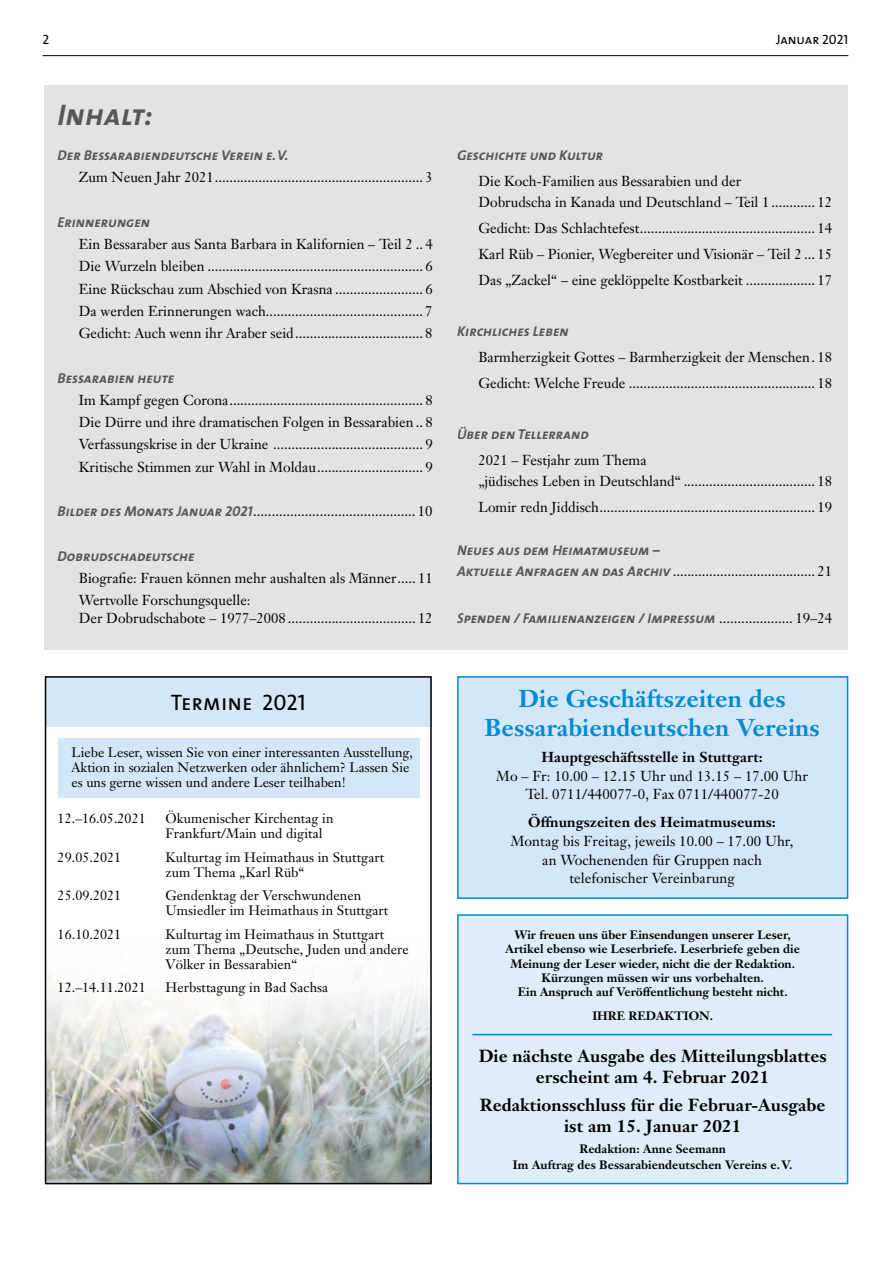
<style>
.page{position:relative;width:893px;height:1263px;background:#fff}
.page>*{position:absolute;margin:0;border:0;box-sizing:border-box;transform-origin:0 0}
.t1{font:italic 30px "The Sans Bold Caps";letter-spacing:.005em;color:#575756}
.t2{font:700 24px/28.5px "Janson Text";letter-spacing:.005em;color:#008bd2;text-align:center}
.t3{font:22.5px "The Sans Caps";color:#000}
.t4{font:700 17.25px/20.7px "Janson Text";letter-spacing:.005em;color:#000;text-align:center}
.t5{font:14.25px/22.2px "Janson Text";color:#000}
.t6{font:italic 14.25px "The Sans Bold Caps";color:#575756}
.t7{font:700 14.25px "Janson Text";letter-spacing:.005em;color:#000}
.t8{font:13.5px/15px "Janson Text";letter-spacing:.005em;color:#000}
.t9{font:13.5px "The Sans Caps";color:#000}
.t10{font:700 12px/14.4px "Janson Text";color:#000;text-align:center}
.s1{font-family:"The Sans Bold Caps";font-style:italic;color:#575756}
.s2{font-family:"Janson Text";font-style:normal;color:#000}
</style>
<div class="page">
<hr style="left:43px;top:55px;width:805px;height:1px;background:#000">
<img style="left:48px;top:970px;width:381px;height:211px">
<div style="left:58px;top:738px;width:362px;height:60px;background:#d4e7f8"></div>
<div style="left:45px;top:676px;width:387px;height:51px;background:#d4e7f8"></div>
<div style="left:45px;top:676px;width:387px;height:508px;border:2px solid #000"></div>
<div style="left:45px;top:85px;width:803px;height:565px;background:#e3e3e3"></div>
<div style="left:457px;top:676px;width:391px;height:223px;background:#d4e7f8;border:2px solid #008bd2"></div>
<div style="left:458px;top:915px;width:390px;height:268px;background:#dfedfa"></div>
<div style="left:457px;top:914px;width:391px;height:270px;border:2px solid #008bd2"></div>
<hr style="left:472px;top:1034px;width:360px;height:1px;background:#008bd2">
<p class="t9" style="left:43px;top:28px;width:8px">2</p>
<p class="t9" style="left:776px;top:28px;width:74px">Januar 2021</p>
<h1 class="t1" style="left:57px;top:89px;width:97px">Inhalt:</h1>
<p class="t6" style="left:58px;top:143px;width:232px">Der Bessarabiendeutsche Verein e.V.</p>
<p class="t5" style="left:79px;top:166px;width:355px">Zum Neuen Jahr 2021......................................................... 3</p>
<p class="t6" style="left:58px;top:210px;width:94px">Erinnerungen</p>
<p class="t5" style="left:79px;top:233px;width:355px;text-align:justify">Ein Bessaraber aus Santa Barbara in Kalifornien – Teil 2 .. 4<br>Die Wurzeln bleiben ........................................................... 6<br>Eine Rückschau zum Abschied von Krasna ........................ 6<br>Da werden Erinnerungen wach........................................... 7<br>Gedicht: Auch wenn ihr Araber seid................................... 8</p>
<p class="t6" style="left:58px;top:366px;width:118px">Bessarabien heute</p>
<p class="t5" style="left:79px;top:389px;width:355px;text-align:justify">Im Kampf gegen Corona..................................................... 8<br>Die Dürre und ihre dramatischen Folgen in Bessarabien .. 8<br>Verfassungskrise in der Ukraine ......................................... 9<br>Kritische Stimmen zur Wahl in Moldau............................. 9</p>
<p class="t5" style="left:58px;top:500px;width:377px"><span class="s1">Bilder des Monats Januar 2021</span>............................................ 10</p>
<p class="t6" style="left:58px;top:544px;width:139px">Dobrudschadeutsche</p>
<p class="t5" style="left:79px;top:567px;width:355px">Biografie: Frauen können mehr aushalten als Männer..... 11<br>Wertvolle Forschungsquelle:</p>
<p class="t5" style="left:79px;top:607px;width:355px">Der Dobrudschabote – 1977–2008 ................................... 12</p>
<p class="t6" style="left:457px;top:143px;width:148px">Geschichte und Kultur</p>
<p class="t5" style="left:478px;top:170px;width:355px;line-height:21.5px">Die Koch-Familien aus Bessarabien und der<br>Dobrudscha in Kanada und Deutschland – Teil 1 ............ 12</p>
<p class="t5" style="left:478px;top:215px;width:355px;line-height:25.8px;text-align:justify">Gedicht: Das Schlachtefest................................................ 14<br>Karl Rüb – Pionier, Wegbereiter und Visionär – Teil 2 ... 15<br>Das „Zackel“ – eine geklöppelte Kostbarkeit ................... 17</p>
<p class="t6" style="left:457px;top:319px;width:113px">Kirchliches Leben</p>
<p class="t5" style="left:478px;top:344px;width:355px;line-height:25.8px">Barmherzigkeit Gottes – Barmherzigkeit der Menschen. 18<br>Gedicht: Welche Freude ................................................... 18</p>
<p class="t6" style="left:457px;top:422px;width:133px">Über den Tellerrand</p>
<p class="t5" style="left:478px;top:449px;width:355px;line-height:21.5px">2021 – Festjahr zum Thema<br>„jüdisches Leben in Deutschland“ .................................... 18</p>
<p class="t5" style="left:478px;top:496px;width:355px">Lomir redn Jiddisch........................................................... 19</p>
<p class="t6" style="left:457px;top:538px;width:204px">Neues aus dem Heimatmuseum –</p>
<p class="t5" style="left:457px;top:560px;width:376px"><span class="s1">Aktuelle Anfragen an das Archiv</span> ....................................... 21</p>
<p class="t6" style="left:457px;top:606px;width:377px">Spenden / Familienanzeigen / Impressum <span class="s2">.................... 19–24</span></p>
<h3 class="t3" style="left:171px;top:683px;width:137px">Termine 2021</h3>
<p class="t8" style="left:72px;top:745px;width:343px">Liebe Leser, wissen Sie von einer interessanten Ausstellung,<br>Aktion in sozialen Netzwerken oder ähnlichem? Lassen Sie es uns gerne wissen und andere Leser teilhaben!</p>
<p class="t8" style="left:58px;top:811px;width:90px">12.–16.05.2021</p>
<p class="t8" style="left:166px;top:811px;width:169px">Ökumenischer Kirchentag in<br>Frankfurt/Main und digital</p>
<p class="t8" style="left:58px;top:849px;width:65px">29.05.2021</p>
<p class="t8" style="left:166px;top:849px;width:220px">Kulturtag im Heimathaus in Stuttgart zum Thema „Karl Rüb“</p>
<p class="t8" style="left:58px;top:888px;width:65px">25.09.2021</p>
<p class="t8" style="left:166px;top:888px;width:224px">Gendenktag der Verschwundenen<br>Umsiedler im Heimathaus in Stuttgart</p>
<p class="t8" style="left:58px;top:926px;width:65px">16.10.2021</p>
<p class="t8" style="left:166px;top:926px;width:245px">Kulturtag im Heimathaus in Stuttgart zum Thema „Deutsche, Juden und andere<br>Völker in Bessarabien“</p>
<p class="t8" style="left:58px;top:980px;width:90px">12.–14.11.2021</p>
<p class="t8" style="left:166px;top:980px;width:164px">Herbsttagung in Bad Sachsa</p>
<h2 class="t2" style="left:484px;top:684px;width:337px">Die Geschäftszeiten des<br>Bessarabiendeutschen Vereins</h2>
<p class="t7" style="left:542px;top:748px;width:223px">Hauptgeschäftsstelle in Stuttgart:</p>
<p class="t5" style="left:496px;top:766px;width:313px;line-height:18.8px;text-align:center">Mo – Fr: 10.00 – 12.15 Uhr und 13.15 – 17.00 Uhr<br>Tel. 0711/440077-0, Fax 0711/440077-20</p>
<p class="t7" style="left:528px;top:813px;width:249px">Öffnungszeiten des Heimatmuseums:</p>
<p class="t5" style="left:511px;top:831px;width:284px;line-height:18.8px;text-align:center">Montag bis Freitag, jeweils 10.00 – 17.00 Uhr, an Wochenenden für Gruppen nach telefonischer Vereinbarung</p>
<p class="t10" style="left:506px;top:927px;width:296px">Wir freuen uns über Einsendungen unserer Leser, Artikel ebenso wie Leserbriefe. Leserbriefe geben die Meinung der Leser wieder, nicht die der Redaktion.<br>Kürzungen müssen wir uns vorbehalten.<br>Ein Anspruch auf Veröffentlichung besteht nicht.</p>
<p class="t10" style="left:592px;top:1008px;width:122px">IHRE REDAKTION.</p>
<p class="t4" style="left:479px;top:1045px;width:349px">Die nächste Ausgabe des Mitteilungsblattes erscheint am 4. Februar 2021</p>
<p class="t4" style="left:480px;top:1094px;width:347px">Redaktionsschluss für die Februar-Ausgabe ist am 15. Januar 2021</p>
<p class="t10" style="left:513px;top:1140px;width:281px;line-height:16.5px">Redaktion: Anne Seemann<br>Im Auftrag des Bessarabiendeutschen Vereins e.V.</p>
</div>
